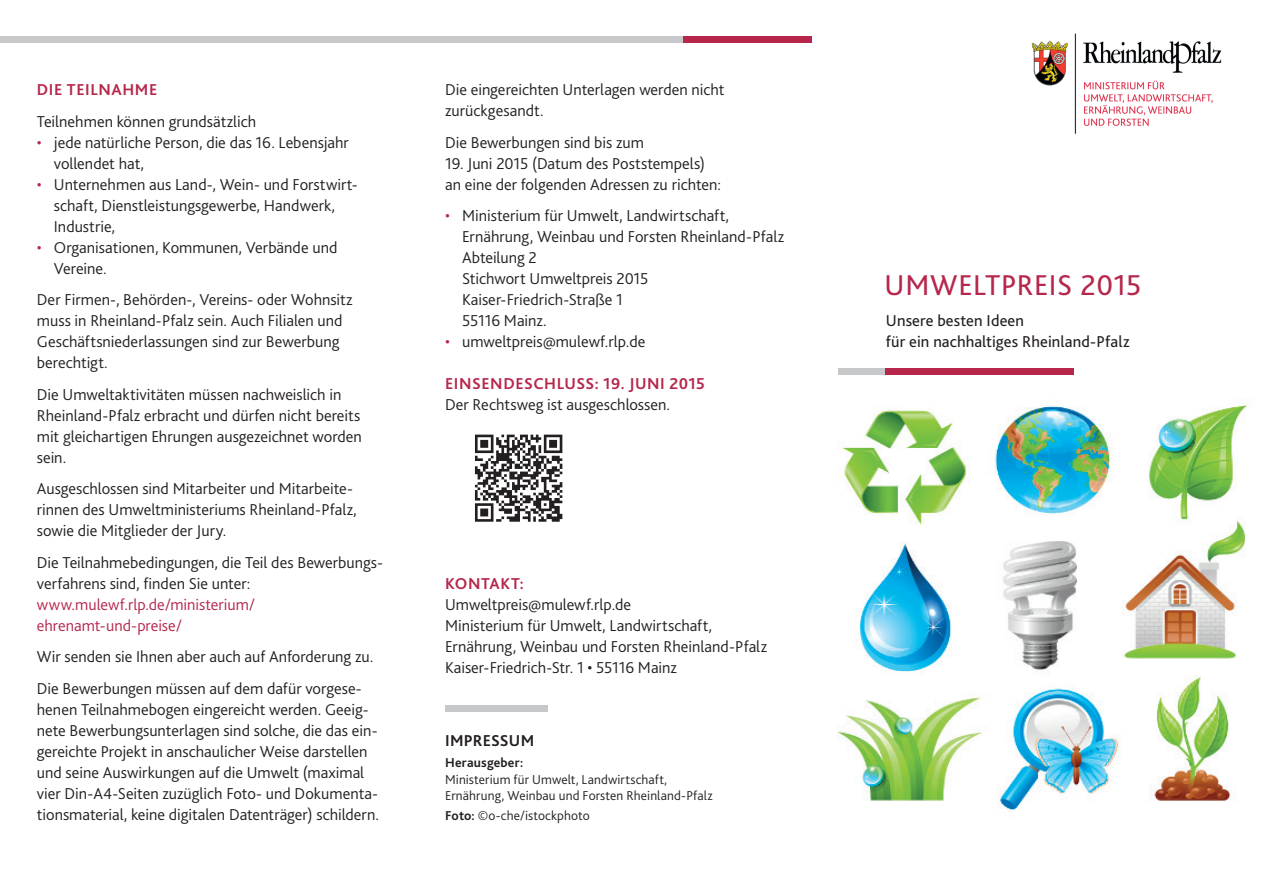
<style>
.page{position:relative;width:1263px;height:893px;background:#fff}
.page>*{position:absolute;margin:0;border:0;box-sizing:border-box;transform-origin:0 0}
.t1{font:30px "Bliss 2";letter-spacing:.01em;color:#b6274b}
.t2{font:300 16.5px/21px "Bliss 2";color:#231f20}
.t3{font:16.5px/21px "Bliss 2";letter-spacing:.005em;color:#231f20}
.t4{font:300 16.5px/21px "Bliss 2";color:#b6274b}
.t5{font:700 16.5px "Bliss 2";letter-spacing:.035em;color:#b6274b}
.t6{font:700 16.5px "Bliss 2";letter-spacing:.01em;color:#231f20}
.t7{font:300 13.5px/16.2px "Bliss 2";letter-spacing:.01em;color:#231f20}
.t8{font:700 13.5px "Bliss 2";letter-spacing:.015em;color:#231f20}
.s1{color:#b6274b}
.s2{font-weight:700}
</style>
<div class="page">
<div style="left:0;top:36px;width:811px;height:7px;background:#c7c8ca"></div>
<div style="left:683px;top:36px;width:128px;height:7px;background:#b6274b"></div>
<img style="left:1031px;top:33px;width:191px;height:101px">
<div style="left:445px;top:705px;width:102px;height:6px;background:#c7c8ca"></div>
<div style="left:884px;top:368px;width:190px;height:7px;background:#b6274b"></div>
<div style="left:838px;top:368px;width:46px;height:7px;background:#c7c8ca"></div>
<img style="left:475px;top:434px;width:88px;height:88px">
<img style="left:837px;top:402px;width:411px;height:409px">
<p class="t5" style="left:37px;top:80px;width:110px">DIE TEILNAHME</p>
<p class="t2" style="left:37px;top:110px;width:221px">Teilnehmen können grundsätzlich</p>
<p class="t2" style="left:54px;top:131px;width:296px;text-indent:-17px"><span class="s1">•</span> jede natürliche Person, die das 16. Lebensjahr vollendet hat,</p>
<p class="t2" style="left:54px;top:173px;width:305px;text-indent:-17px"><span class="s1">•</span> Unternehmen aus Land-, Wein- und Forstwirt&shy;schaft, Dienstleistungsgewerbe, Handwerk,<br>Industrie,</p>
<p class="t2" style="left:54px;top:236px;width:285px;text-indent:-17px"><span class="s1">•</span> Organisationen, Kommunen, Verbände und<br>Vereine.</p>
<p class="t2" style="left:37px;top:289px;width:317px">Der Firmen-, Behörden-, Vereins- oder Wohnsitz muss in Rheinland-Pfalz sein. Auch Filialen und Geschäftsniederlassungen sind zur Bewerbung berechtigt.</p>
<p class="t2" style="left:37px;top:383px;width:327px">Die Umweltaktivitäten müssen nachweislich in Rheinland-Pfalz erbracht und dürfen nicht bereits mit gleichartigen Ehrungen ausgezeichnet worden sein.</p>
<p class="t2" style="left:37px;top:478px;width:321px">Ausgeschlossen sind Mitarbeiter und Mitarbeite&shy;rinnen des Umweltministeriums Rheinland-Pfalz, sowie die Mitglieder der Jury.</p>
<p class="t2" style="left:37px;top:551px;width:348px">Die Teilnahmebedingungen, die Teil des Bewerbungs&shy;verfahrens sind, finden Sie unter:</p>
<p class="t4" style="left:37px;top:593px;width:220px">www.mulewf.rlp.de/ministerium/ ehrenamt-und-preise/</p>
<p class="t2" style="left:37px;top:641px;width:338px;line-height:31.5px">Wir senden sie Ihnen aber auch auf Anforderung zu.<br>Die Bewerbungen müssen auf dem dafür vorgese-</p>
<p class="t2" style="left:37px;top:698px;width:344px">henen Teilnahmebogen eingereicht werden. Geeig&shy;nete Bewerbungsunterlagen sind solche, die das ein&shy;gereichte Projekt in anschaulicher Weise darstellen und seine Auswirkungen auf die Umwelt (maximal vier Din-A4-Seiten zuzüglich Foto- und Dokumenta&shy;tionsmaterial, keine digitalen Datenträger) schildern.</p>
<p class="t2" style="left:445px;top:79px;width:281px">Die eingereichten Unterlagen werden nicht zurückgesandt.</p>
<p class="t2" style="left:445px;top:131px;width:200px">Die Bewerbungen sind bis zum</p>
<p class="t2" style="left:445px;top:153px;width:277px">19. Juni 2015 (Datum des Poststempels) an eine der folgenden Adressen zu richten:</p>
<p class="t2" style="left:462px;top:205px;width:323px;text-indent:-17px"><span class="s1">•</span> Ministerium für Umwelt, Landwirtschaft,<br>Ernährung, Weinbau und Forsten Rheinland-Pfalz<br>Abteilung 2<br>Stichwort Umweltpreis 2015<br>Kaiser-Friedrich-Straße 1<br>55116 Mainz.</p>
<p class="t2" style="left:445px;top:331px;width:202px"><span class="s1">•</span> umweltpreis@mulewf.rlp.de</p>
<p class="t5" style="left:445px;top:374px;width:261px">EINSENDESCHLUSS: 19. JUNI 2015</p>
<p class="t2" style="left:445px;top:394px;width:227px">Der Rechtsweg ist ausgeschlossen.</p>
<p class="t5" style="left:445px;top:573px;width:80px">KONTAKT:</p>
<p class="t2" style="left:445px;top:594px;width:323px">Umweltpreis@mulewf.rlp.de<br>Ministerium für Umwelt, Landwirtschaft, Ernährung, Weinbau und Forsten Rheinland-Pfalz Kaiser-Friedrich-Str. 1 • 55116 Mainz</p>
<p class="t6" style="left:445px;top:731px;width:91px">IMPRESSUM</p>
<p class="t8" style="left:445px;top:754px;width:80px">HERAUSGEBER:</p>
<p class="t7" style="left:445px;top:771px;width:269px">Ministerium für Umwelt, Landwirtschaft,<br>Ernährung, Weinbau und Forsten Rheinland-Pfalz</p>
<p class="t7" style="left:445px;top:807px;width:146px"><span class="s2">FOTO:</span> ©o-che/istockphoto</p>
<h1 class="t1" style="left:884px;top:266px;width:259px">Umweltpreis 2015</h1>
<p class="t3" style="left:886px;top:310px;width:245px">Unsere besten I deen<br>für ein nachhaltiges Rheinland-Pfalz</p>
</div>
